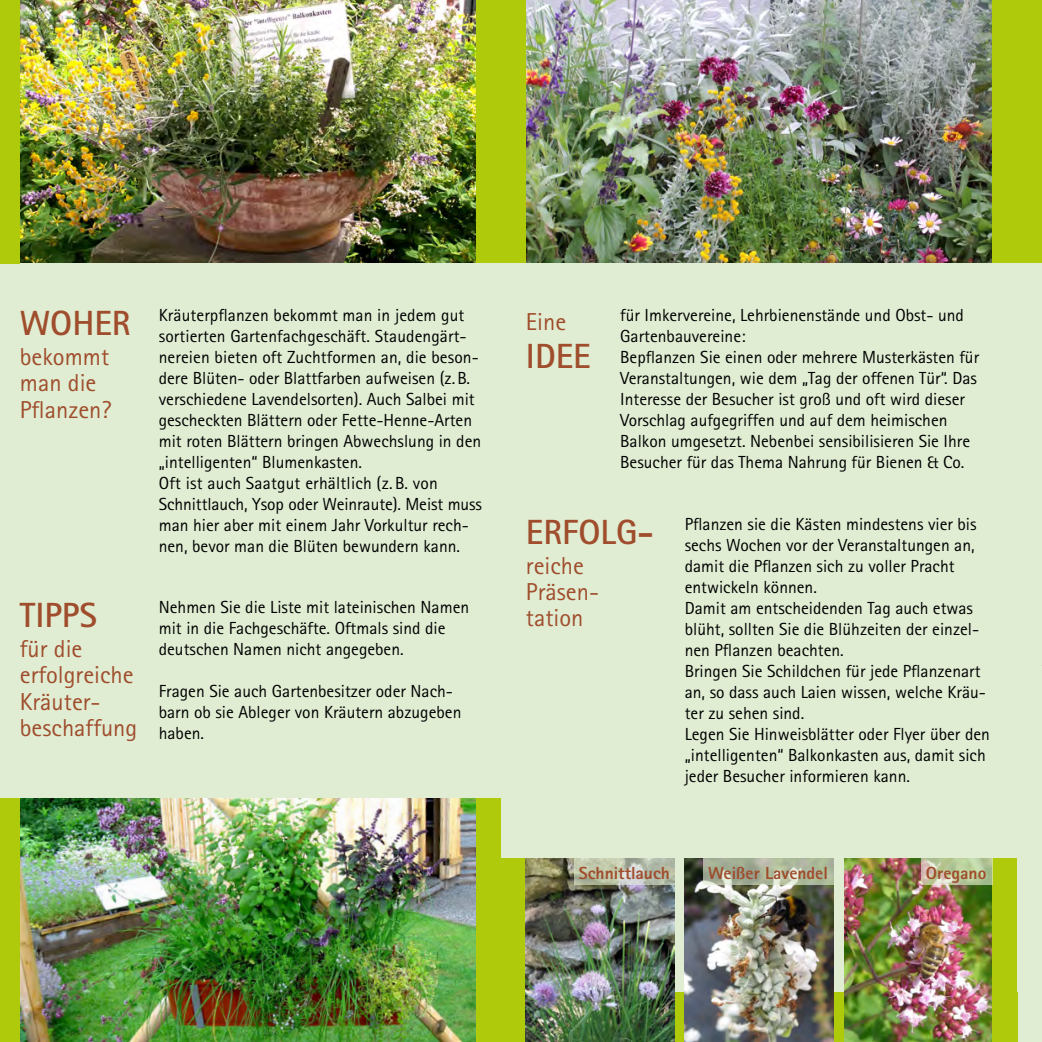
<style>
.page{position:relative;width:1042px;height:1042px;background:#e0edd3}
.page>*{position:absolute;margin:0;border:0;box-sizing:border-box;transform-origin:0 0}
.t1{font:700 35px "Rotis Sans Serif";color:#9f4d2c}
.t2{font:24.5px/26.2px "Rotis Sans Serif";color:#9f4d2c}
.t3{font:17.5px/21px "Rotis Sans Serif";color:#000}
.t4{font:800 17.5px "Rotis Sans Serif";color:#9f4d2c}
</style>
<div class="page">
<img style="left:526px;top:0;width:466px;height:263px">
<div style="left:992px;top:0;width:50px;height:263px;background:#afca0b"></div>
<img style="left:20px;top:0;width:456px;height:263px">
<div style="left:476px;top:0;width:50px;height:263px;background:#afca0b"></div>
<div style="left:0;top:0;width:20px;height:264px;background:#afca0b"></div>
<div style="left:0;top:992px;width:1017px;height:50px;background:#afca0b"></div>
<div style="left:501px;top:858px;width:25px;height:184px;background:#afca0b"></div>
<img style="left:845px;top:858px;width:147px;height:184px">
<img style="left:526px;top:858px;width:149px;height:184px">
<img style="left:685px;top:858px;width:148px;height:184px">
<img style="left:20px;top:798px;width:456px;height:244px">
<div style="left:992px;top:858px;width:25px;height:184px;background:#afca0b"></div>
<div style="left:0;top:798px;width:20px;height:244px;background:#afca0b"></div>
<div style="left:476px;top:798px;width:25px;height:244px;background:#afca0b"></div>
<svg style="left:574px;top:858px;width:101px;height:27px;background:#bcc3af"></svg>
<svg style="left:703px;top:858px;width:130px;height:27px;background:#afbaa0"></svg>
<svg style="left:921px;top:858px;width:71px;height:27px;background:#becaa1"></svg>
<h1 class="t1" style="left:20px;top:301px;width:112px">WOHER</h1>
<h2 class="t2" style="left:20px;top:343px;width:93px">bekommt man die<br>Pflanzen?</h2>
<h1 class="t1" style="left:20px;top:593px;width:79px">TIPPS</h1>
<h2 class="t2" style="left:20px;top:635px;width:119px">für die erfolgreiche<br>Kräuter&shy;beschaffung</h2>
<p class="t3" style="left:159px;top:304px;width:325px">Kräuterpflanzen bekommt man in jedem gut sortierten Gartenfachgeschäft. Staudengärt&shy;nereien bieten oft Zuchtformen an, die beson&shy;dere Blüten- oder Blattfarben aufweisen (z.B. verschiedene Lavendelsorten). Auch Salbei mit gescheckten Blättern oder Fette-Henne-Arten mit roten Blättern bringen Abwechslung in den „intelligenten“ Blumenkasten.<br>Oft ist auch Saatgut erhältlich (z. B. von Schnittlauch, Ysop oder Weinraute). Meist muss man hier aber mit einem Jahr Vorkultur rech&shy;nen, bevor man die Blüten bewundern kann.</p>
<p class="t3" style="left:159px;top:596px;width:312px">Nehmen Sie die Liste mit lateinischen Namen mit in die Fachgeschäfte. Oftmals sind die deutschen Namen nicht angegeben.</p>
<p class="t3" style="left:159px;top:680px;width:304px">Fragen Sie auch Gartenbesitzer oder Nach&shy;barn ob sie Ableger von Kräutern abzugeben haben.</p>
<h2 class="t2" style="left:526px;top:308px;width:42px">Eine</h2>
<h1 class="t1" style="left:526px;top:334px;width:66px">IDEE</h1>
<p class="t3" style="left:620px;top:304px;width:360px">für Imkervereine, Lehrbienenstände und Obst- und Gartenbauvereine:<br>Bepflanzen Sie einen oder mehrere Musterkästen für Veranstaltungen, wie dem „Tag der offenen Tür“. Das Interesse der Besucher ist groß und oft wird dieser Vorschlag aufgegriffen und auf dem heimischen Balkon umgesetzt. Nebenbei sensibilisieren Sie Ihre Besucher für das Thema Nahrung für Bienen &amp; Co.</p>
<h1 class="t1" style="left:526px;top:510px;width:129px">ERFOLG-</h1>
<h2 class="t2" style="left:526px;top:552px;width:75px">reiche<br>Präsen&shy;tation</h2>
<p class="t3" style="left:685px;top:513px;width:307px">Pflanzen sie die Kästen mindestens vier bis sechs Wochen vor der Veranstaltungen an, damit die Pflanzen sich zu voller Pracht entwickeln können.<br>Damit am entscheidenden Tag auch etwas blüht, sollten Sie die Blühzeiten der einzel&shy;nen Pflanzen beachten.<br>Bringen Sie Schildchen für jede Pflanzenart an, so dass auch Laien wissen, welche Kräu&shy;ter zu sehen sind.<br>Legen Sie Hinweisblätter oder Flyer über den „intelligenten“ Balkonkasten aus, damit sich jeder Besucher informieren kann.</p>
<p class="t4" style="left:579px;top:861px;width:92px">Schnittlauch</p>
<p class="t4" style="left:708px;top:861px;width:121px">Weißer Lavendel</p>
<p class="t4" style="left:926px;top:861px;width:62px">Oregano</p>
</div>
